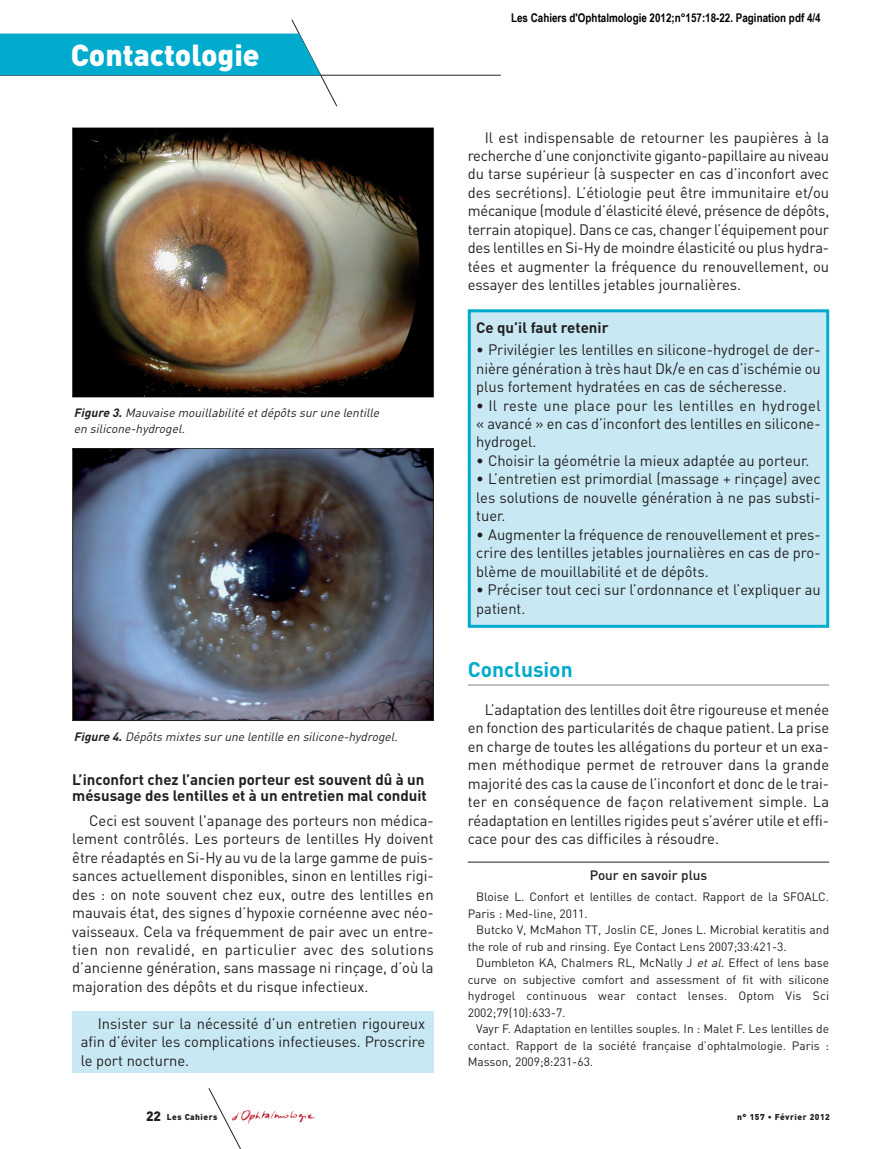
<style>
.page{position:relative;width:893px;height:1149px;background:#fff}
.page>*{position:absolute;margin:0;border:0;box-sizing:border-box;transform-origin:0 0}
.t1{font:900 30px "DIN";color:#fff}
.t2{font:700 21px "DIN";color:#00abcd}
.t3{font:15px/18.5px "DIN";color:#231f20;text-align:justify}
.t4{font:700 15px/15.8px "DIN";color:#231f20}
.t5{font:500 13.5px "DIN";color:#231f20}
.t6{font:12px "DIN";color:#231f20}
.t7{font:italic 12px/15.8px "DIN";color:#231f20}
.t8{font:700 12px "Arial Narrow";color:#000}
.t9{font:12px "DIN";letter-spacing:.02em;color:#231f20}
.t10{font:900 8.4px "DIN";letter-spacing:.055em;color:#231f20}
.s1{font-weight:700}
.s2{font-style:italic}
.s3{font-size:13.5px}
</style>
<div class="page">
<div style="left:471px;top:312px;width:355px;height:312px;background:#c8e9f3"></div>
<div style="left:468px;top:309px;width:361px;height:318px;border:3px solid #00abcd"></div>
<div style="left:72px;top:1010px;width:362px;height:61px;background:#c8e9f3"></div>
<svg style="left:208px;top:1088px;width:33px;height:60px"></svg>
<img style="left:230px;top:1109px;width:86px;height:15px">
<hr style="left:0;top:75px;width:501px;height:1px;background:#231f20">
<svg style="left:0;top:20px;width:337px;height:87px"></svg>
<hr style="left:468px;top:684px;width:361px;height:1px;background:#808285">
<hr style="left:468px;top:861px;width:361px;height:1px;background:#231f20">
<img style="left:74px;top:450px;width:358px;height:268px">
<div style="left:72px;top:448px;width:362px;height:272px;border:1px solid #231f20"></div>
<img style="left:73px;top:128px;width:360px;height:268px">
<p class="t1" style="left:71px;top:45px;width:191px">Contactologie</p>
<p class="t7" style="left:74px;top:406px;width:309px"><span class="s1">Figure 3.</span> Mauvaise mouillabilité etdépôts sur une lentille en silicone-hydrogel.</p>
<p class="t7" style="left:74px;top:729px;width:328px"><span class="s1">Figure 4.</span> Dépôts mixtes sur une lentille en silicone-hydrogel.</p>
<p class="t4" style="left:72px;top:772px;width:356px">L’inconfort chez l’ancien porteur est souvent dû à un mésusage des lentilles et à un entretien mal conduit</p>
<p class="t3" style="left:72px;top:812px;width:363px;text-indent:17px">Ceci est souvent l'apanage des porteurs non médica&shy;lement contrôlés. Les porteurs de lentilles Hy doivent être réadaptés en Si-Hy au vu de la large gamme de puis&shy;sances actuellement disponibles, sinon en lentilles rigi&shy;des : on note souvent chez eux, outre des lentilles en mauvais état, des signes d’hypoxie cornéenne avec néo&shy;vaisseaux. Cela va fréquemment de pair avec un entre&shy;tien non revalidé, en particulier avec des solutions d’ancienne génération, sans massage ni rinçage, d’où la majoration des dépôts et du risque infectieux.</p>
<p class="t3" style="left:81px;top:1015px;width:346px;text-indent:17px">Insister sur la nécessité d’un entretien rigoureux afin d’éviter les complications infectieuses. Proscrire le port nocturne.</p>
<p class="t8" style="left:511px;top:10px;width:311px">Les Cahiers d'Ophtalmologie 2012;n°157:18-22. Pagination pdf 4/4</p>
<p class="t3" style="left:468px;top:130px;width:363px;text-indent:17px">Il est indispensable de retourner les paupières à la recherche d’une conjonctivite giganto-papillaire au niveau du tarse supérieur (à suspecter en cas d’inconfort avec des secrétions). L’étiologie peut être immunitaire et/ou mécanique (module d’élasticité élevé, présence de dépôts, terrain atopique). Dans ce cas, changer l’équipement pour des lentilles en Si-Hy de moindre élasticité ou plus hydra&shy;tées et augmenter la fréquence du renouvellement, ou essayer des lentilles jetables journalières.</p>
<p class="t4" style="left:476px;top:320px;width:134px">Ce qu’il faut retenir</p>
<p class="t3" style="left:476px;top:342px;width:346px">• Privilégier les lentilles en silicone-hydrogel de der&shy;nière génération à très haut Dk/e en cas d’ischémie ou plus fortement hydratées en cas de sécheresse.</p>
<p class="t3" style="left:476px;top:397px;width:346px">• Il reste une place pour les lentilles en hydrogel « avancé » en cas d’inconfort des lentilles en silicone&shy;hydrogel.</p>
<p class="t3" style="left:476px;top:453px;width:335px">• Choisir la géométrie la mieux adaptée au porteur.</p>
<p class="t3" style="left:476px;top:471px;width:346px">• L’entretien est primordial (massage + rinçage) avec les solutions de nouvelle génération à ne pas substi&shy;tuer.</p>
<p class="t3" style="left:476px;top:526px;width:346px">• Augmenter la fréquence de renouvellement et pres&shy;crire des lentilles jetables journalières en cas de pro&shy;blème de mouillabilité et de dépôts.</p>
<p class="t3" style="left:476px;top:582px;width:346px">• Préciser tout ceci sur l’ordonnance et l’expliquer au patient.</p>
<p class="t2" style="left:468px;top:662px;width:106px">Conclusion</p>
<p class="t3" style="left:468px;top:702px;width:363px;text-indent:17px">L’adaptation des lentilles doit être rigoureuse et menée en fonction des particularités de chaque patient. La prise en charge de toutes les allégations du porteur et un exa&shy;men méthodique permet de retrouver dans la grande majorité des cas la cause de l’inconfort et donc de le trai&shy;ter en conséquence de façon relativement simple. La réadaptation en lentilles rigides peut s’avérer utile et effi&shy;cace pour des cas difficiles à résoudre.</p>
<p class="t5" style="left:590px;top:869px;width:119px">Pour en savoir plus</p>
<p class="t6" style="left:476px;top:892px;width:354px">Bloise L. Confort et lentilles de contact. Rapport de la SFOALC.</p>
<p class="t6" style="left:468px;top:908px;width:122px">Paris : Med-line, 2011.</p>
<p class="t6" style="left:476px;top:925px;width:354px">Butcko V, McMahon TT, Joslin CE, Jones L. Microbial keratitis and</p>
<p class="t6" style="left:468px;top:941px;width:320px">the role of rub and rinsing. Eye Contact Lens 2007;33:421-3.</p>
<p class="t6" style="left:476px;top:958px;width:354px">Dumbleton KA, Chalmers RL, McNally J <span class="s2">et al</span>. Effect of lens base</p>
<p class="t6" style="left:468px;top:974px;width:363px">curve on subjective comfort and assessment of fit with silicone</p>
<p class="t9" style="left:468px;top:991px;width:363px">hydrogel continuous wear contact lenses. Optom Vis Sci</p>
<p class="t6" style="left:468px;top:1007px;width:99px">2002;79(10):633-7.</p>
<p class="t6" style="left:476px;top:1024px;width:354px">Vayr F. Adaptation en lentilles souples. In : Malet F. Les lentilles de</p>
<p class="t6" style="left:468px;top:1040px;width:363px">contact. Rapport de la société française d’ophtalmologie. Paris :</p>
<p class="t6" style="left:468px;top:1057px;width:127px">Masson, 2009;8:231-63.</p>
<p class="t10" style="left:146px;top:1113px;width:73px"><span class="s3">22</span> Les Cahiers</p>
<p class="t10" style="left:737px;top:1113px;width:94px">n° 157 • Février 2012</p>
</div>
